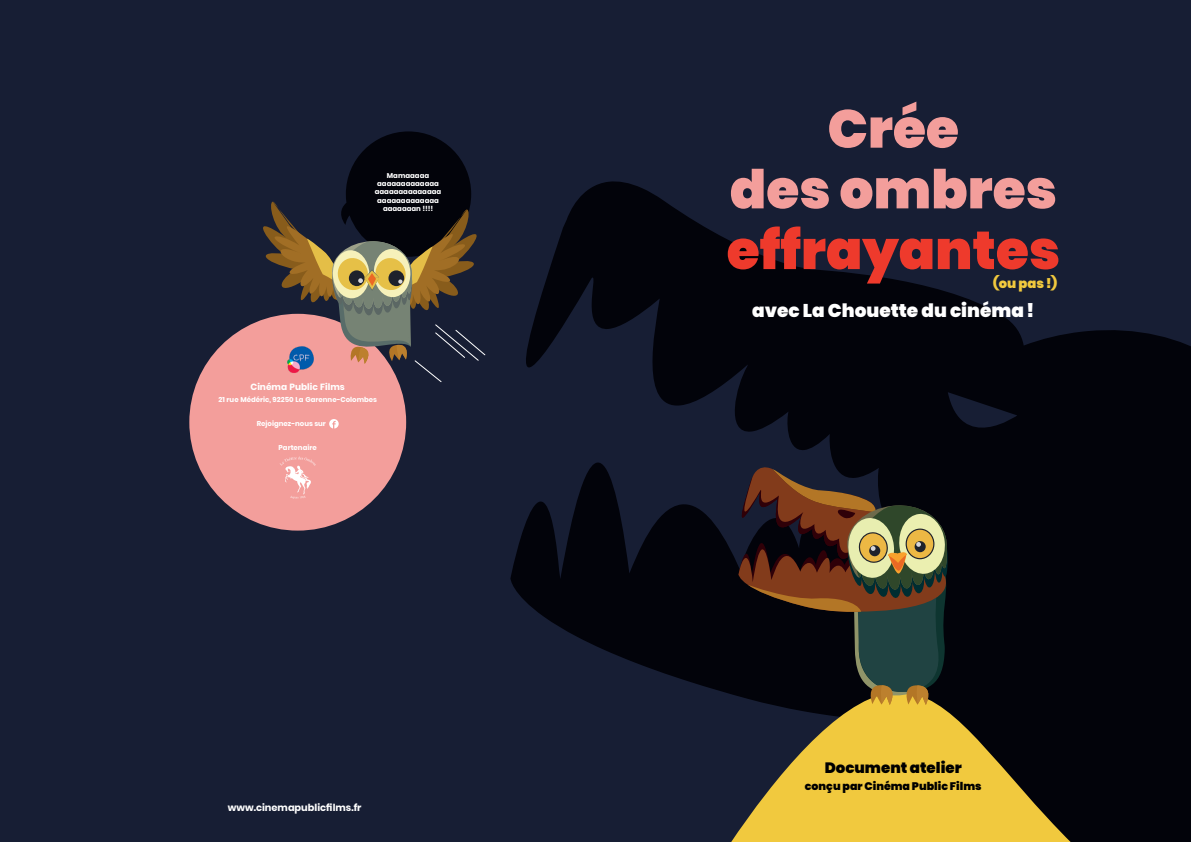
<style>
.page{position:relative;width:1191px;height:842px;background:#171e34}
.page>*{position:absolute;margin:0;border:0;box-sizing:border-box;transform-origin:0 0}
.t1{font:900 53.6px/60.7px "Poppins";color:#f39e9b;text-align:center}
.t2{font:900 53.6px "Poppins";color:#ee3a2c}
.t3{font:900 18.5px "Poppins";color:#fff}
.t4{font:900 15px "Poppins";color:#000}
.t5{font:900 13.1px "Poppins";color:#f1c93e}
.t6{font:900 11px "Poppins";color:#000}
.t7{font:700 9.8px "Poppins";color:#fff}
.t8{font:700 9px "Poppins";color:#fff}
.t9{font:700 7px/8.4px "Poppins";color:#fff;text-align:center}
</style>
<div class="page">
<svg style="left:510px;top:181px;width:681px;height:494px;fill:#02030a"></svg>
<svg style="left:670px;top:675px;width:521px;height:167px"></svg>
<svg style="left:732px;top:392px;width:285px;height:313px;background:#26201c"></svg>
<div style="left:189px;top:314px;width:217px;height:217px;background:#f39e9b;border-radius:50%"></div>
<svg style="left:329px;top:419px;width:10px;height:9px"></svg>
<svg style="left:280px;top:456px;width:36px;height:43px"></svg>
<svg style="left:240px;top:131px;width:246px;height:251px"></svg>
<p class="t9" style="left:375px;top:171px;width:68px">Mamaaaaa aaaaaaaaaaaaa aaaaaaaaaaaaaa aaaaaaaaaaaaa aaaaaaan !!!!</p>
<p class="t8" style="left:250px;top:382px;width:96px">Cinéma Public Films</p>
<p class="t9" style="left:218px;top:395px;width:160px">21 rue Médéric, 92250 La Garenne-Colombes</p>
<p class="t9" style="left:257px;top:419px;width:71px">Rejoignez-nous sur</p>
<p class="t9" style="left:279px;top:443px;width:40px">Partenaire</p>
<h3 class="t7" style="left:228px;top:802px;width:135px">www.cinemapublicfilms.fr</h3>
<h1 class="t1" style="left:730px;top:99px;width:328px">Crée<br>des ombres</h1>
<h1 class="t2" style="left:726px;top:219px;width:335px">effrayantes</h1>
<h2 class="t3" style="left:752px;top:300px;width:284px">avec La Chouette du cinéma!</h2>
<h3 class="t5" style="left:993px;top:275px;width:65px">(ou pas!)</h3>
<h3 class="t4" style="left:824px;top:759px;width:139px">Document atelier</h3>
<h3 class="t6" style="left:805px;top:780px;width:178px">conçu par Cinéma Public Films</h3>
</div>
